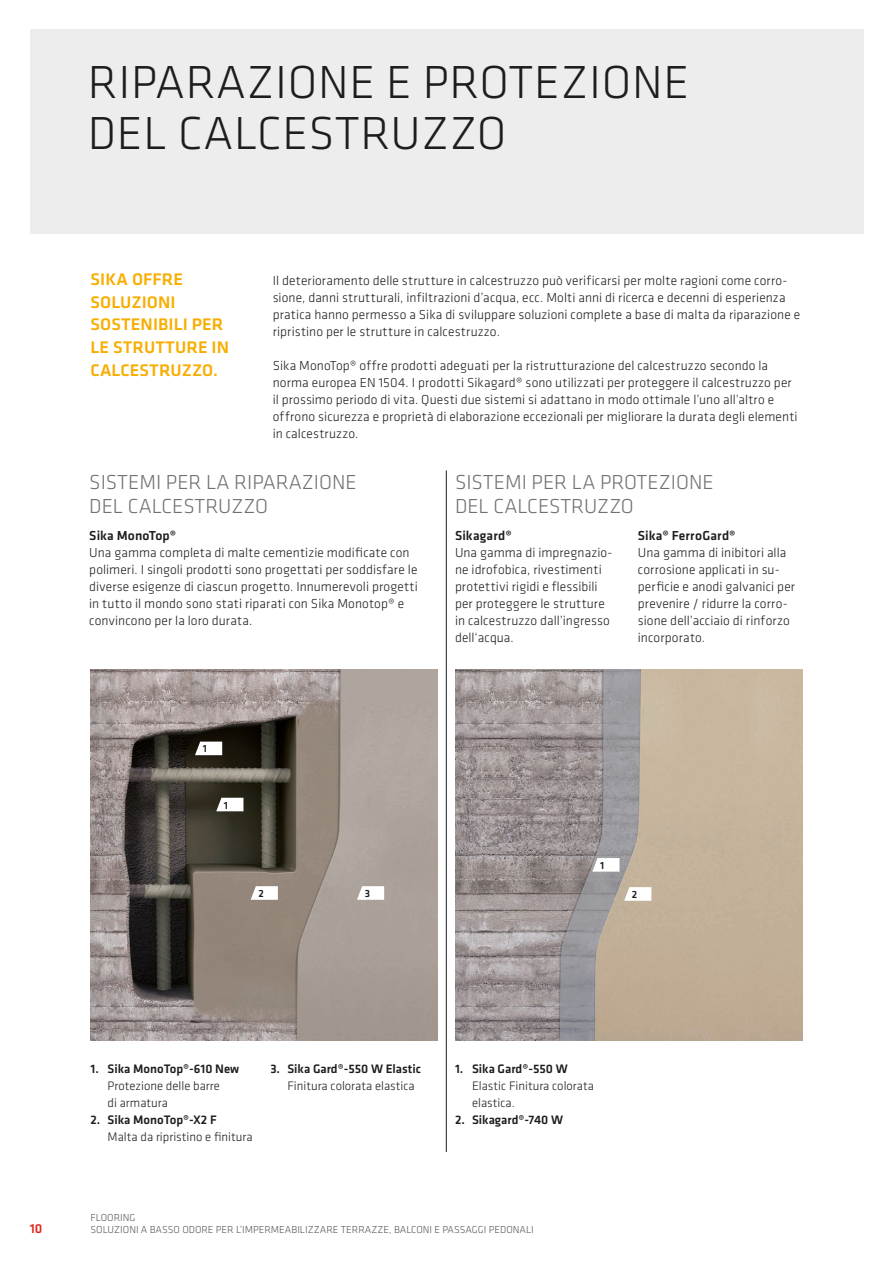
<style>
.page{position:relative;width:893px;height:1263px;background:#fff}
.page>*{position:absolute;margin:0;border:0;box-sizing:border-box;transform-origin:0 0}
.SI_Klavica_HL1{font:300 48px/51px "Klavika";letter-spacing:.015em;color:#1d1d1b}
.SI_Klavica_HL2{font:300 21px/24px "Klavika";color:#70706f}
.SI__Klavica_Lead{font:500 17.4px/22.6px "Klavika";letter-spacing:.005em;color:#f8ae00}
.SI_Klavika_copy{font:300 13.5px/17px "Klavika";letter-spacing:.01em;color:#1d1d1b}
.SI_Klavika_copy-2{font:500 13.5px "Klavika";letter-spacing:.01em;color:#1d1d1b}
.t1{font:500 13.5px "Klavika";color:#e3251d}
.t2{font:300 12.75px/17px "Klavika";color:#1d1d1b}
.t3{font:500 12.75px "Klavika";color:#1d1d1b}
.SI_Klavica_Numbering{font:500 10.8px "Klavika";color:#1d1d1b}
.t4{font:300 10.5px/12.6px "Klavika";color:#575756}
.s1{font-weight:500}
</style>
<div class="page">
<div style="left:30px;top:30px;width:833px;height:204px;background:#ededed"></div>
<img style="left:91px;top:670px;width:347px;height:370px">
<img style="left:455px;top:670px;width:347px;height:370px">
<svg style="left:592px;top:858px;width:27px;height:14px"></svg>
<svg style="left:624px;top:887px;width:27px;height:14px"></svg>
<hr style="left:446px;top:470px;width:1px;height:682px;background:#1d1d1b">
<svg style="left:195px;top:742px;width:27px;height:13px"></svg>
<svg style="left:251px;top:886px;width:27px;height:14px"></svg>
<svg style="left:216px;top:798px;width:27px;height:13px"></svg>
<svg style="left:357px;top:886px;width:27px;height:14px"></svg>
<p class="SI_Klavica_HL1" style="left:88px;top:56px;width:603px">RIPARAZIONE E PROTEZIONE<br>DEL CALCESTRUZZO</p>
<p class="SI__Klavica_Lead" style="left:91px;top:267px;width:134px">SIKA OFFRE<br>SOLUZIONI<br>SOSTENIBILI PER</p>
<p class="SI__Klavica_Lead" style="left:91px;top:335px;width:140px">LE STRUTTURE IN<br>CALCESTRUZZO.</p>
<p class="SI_Klavika_copy" style="left:273px;top:272px;width:529px">Il deterioramento delle strutture in calcestruzzo può verificarsi per molte ragioni come corro&shy;sione, danni strutturali, infiltrazioni d’acqua, ecc. Molti anni di ricerca e decenni di esperienza pratica hanno permesso a Sika di sviluppare soluzioni complete a base di malta da riparazione e ripristino per le strutture in calcestruzzo.</p>
<p class="SI_Klavika_copy" style="left:273px;top:357px;width:526px">Sika MonoTop® offre prodotti adeguati per la ristrutturazione del calcestruzzo secondo la norma europea EN 1504. I prodotti Sikagard® sono utilizzati per proteggere il calcestruzzo per il prossimo periodo di vita. Questi due sistemi si adattano in modo ottimale l’uno all’altro e offrono sicurezza e proprietà di elaborazione eccezionali per migliorare la durata degli elementi in calcestruzzo.</p>
<p class="SI_Klavica_HL2" style="left:89px;top:470px;width:269px">SISTEMI PER LA RIPARAZIONE<br>DEL CALCESTRUZZO</p>
<p class="SI_Klavica_HL2" style="left:455px;top:470px;width:260px">SISTEMI PER LA PROTEZIONE<br>DEL CALCESTRUZZO</p>
<p class="SI_Klavika_copy-2" style="left:89px;top:526px;width:88px">Sika MonoTop®</p>
<p class="SI_Klavika_copy" style="left:89px;top:544px;width:330px">Una gamma completa di malte cementizie modificate con polimeri. I singoli prodotti sono progettati per soddisfare le diverse esigenze di ciascun progetto. Innumerevoli progetti in tutto il mondo sono stati riparati con Sika Monotop® e convincono per la loro durata.</p>
<p class="SI_Klavika_copy-2" style="left:455px;top:526px;width:58px">Sikagard®</p>
<p class="SI_Klavika_copy" style="left:455px;top:544px;width:159px">Una gamma di impregnazio&shy;ne idrofobica, rivestimenti protettivi rigidi e flessibili per proteggere le strutture in calcestruzzo dall’ingresso dell‘acqua.</p>
<p class="SI_Klavika_copy-2" style="left:638px;top:526px;width:99px">Sika® FerroGard®</p>
<p class="SI_Klavika_copy" style="left:638px;top:544px;width:159px">Una gamma di inibitori alla corrosione applicati in su&shy;perficie e anodi galvanici per prevenire / ridurre la corro&shy;sione dell’acciaio di rinforzo incorporato.</p>
<p class="SI_Klavica_Numbering" style="left:203px;top:741px;width:6px">1</p>
<p class="SI_Klavica_Numbering" style="left:224px;top:798px;width:6px">1</p>
<p class="SI_Klavica_Numbering" style="left:258px;top:886px;width:7px">2</p>
<p class="SI_Klavica_Numbering" style="left:365px;top:886px;width:7px">3</p>
<p class="SI_Klavica_Numbering" style="left:600px;top:858px;width:6px">1</p>
<p class="SI_Klavica_Numbering" style="left:632px;top:887px;width:7px">2</p>
<p class="t2" style="left:108px;top:1060px;width:133px;text-indent:-17px"><span class="s1">1. Sika MonoTop®-610 New<br></span>Protezione delle barre<br>di armatura</p>
<p class="t2" style="left:108px;top:1111px;width:147px;text-indent:-17px"><span class="s1">2. Sika MonoTop®-X2 F<br></span>Malta da ripristino e finitura</p>
<p class="t2" style="left:287px;top:1060px;width:135px;text-indent:-17px"><span class="s1">3. Sika Gard®-550 W Elastic<br></span>Finitura colorata elastica</p>
<p class="t2" style="left:472px;top:1060px;width:123px;text-indent:-17px"><span class="s1">1. Sika Gard®-550 W<br></span>Elastic Finitura colorata elastica.</p>
<p class="t3" style="left:455px;top:1111px;width:110px">2. Sikagard®-740 W</p>
<p class="t1" style="left:30px;top:1219px;width:14px">10</p>
<p class="t4" style="left:91px;top:1211px;width:445px">FLOORING<br>SOLUZIONI A BASSO ODORE PER L’IMPERMEABILIZZARE TERRAZZE, BALCONI E PASSAGGI PEDONALI</p>
</div>
